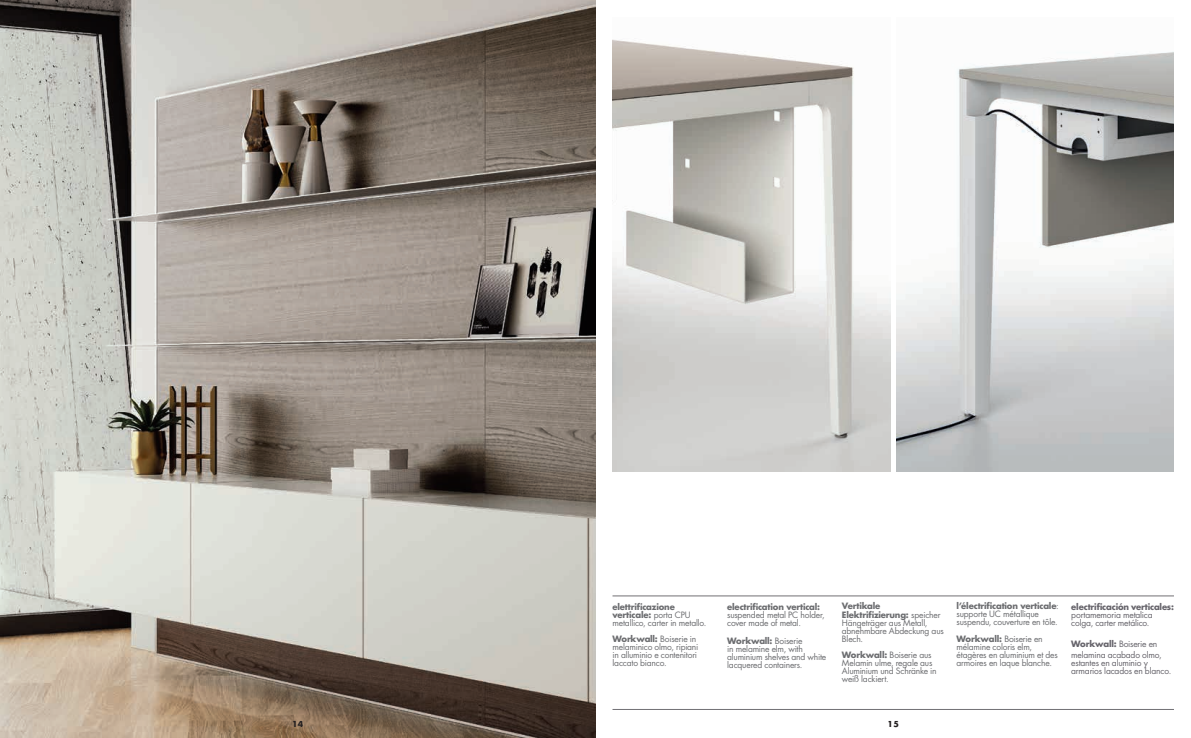
<style>
.page{position:relative;width:1191px;height:738px;background:#fff}
.page>*{position:absolute;margin:0;border:0;box-sizing:border-box;transform-origin:0 0}
.t1{font:8.5px/8px "Futura";letter-spacing:-.02em;color:#6c6d70}
.t2{font:8.5px/8px "Futura Std";letter-spacing:-.02em;color:#66646b}
.t3{font:700 8.5px "Futura Std";letter-spacing:-.02em;color:#66646b}
.t4{font:700 8.5px "Futura";letter-spacing:-.02em;color:#6c6d70}
.t5{font:700 8px "Futura";color:#231f20}
.s1{font-weight:700}
</style>
<div class="page">
<img style="left:896px;top:51px;width:278px;height:420px">
<img style="left:612px;top:39px;width:278px;height:432px">
<img style="left:0;top:0;width:595px;height:737px">
<hr style="left:612px;top:595px;width:562px;height:1px;background:#717074">
<hr style="left:612px;top:708px;width:562px;height:1px;background:#717074">
<p class="t5" style="left:292px;top:718px;width:13px">14</p>
<p class="t1" style="left:612px;top:602px;width:95px"><span class="s1">elettrificazione verticale:</span> porta CPU metallico, carter in metallo.</p>
<p class="t1" style="left:612px;top:634px;width:87px"><span class="s1">Workwall:</span> Boiserie in melaminico olmo, ripiani in alluminio e contenitori laccato bianco.</p>
<p class="t4" style="left:727px;top:600px;width:94px">electrification vertical:</p>
<p class="t1" style="left:727px;top:610px;width:99px">suspended metal PC holder, cover made of metal.</p>
<p class="t1" style="left:727px;top:636px;width:101px"><span class="s1">Workwall:</span> Boiserie<br>in melamine elm, with aluminium shelves and white lacquered containers.</p>
<p class="t1" style="left:842px;top:602px;width:103px"><span class="s1">Vertikale<br>Elektrifizierung:</span> speicher<br>Hängeträger aus Metall, abnehmbare Abdeckung aus<br>Blech.</p>
<p class="t1" style="left:842px;top:650px;width:96px"><span class="s1">Workwall:</span> Boiserie aus<br>Melamin ulme, regale aus<br>Aluminium und Schränke in weiß lackiert.</p>
<p class="t1" style="left:956px;top:602px;width:103px"><span class="s1">l’électrification verticale</span>: supporte UC métallique suspendu, couverture en tôle.</p>
<p class="t1" style="left:956px;top:634px;width:103px"><span class="s1">Workwall:</span> Boiserie en mélamine coloris elm, étagères en aluminium et des armoires en laque blanche.</p>
<p class="t3" style="left:1071px;top:600px;width:104px">electrificación verticales:</p>
<p class="t2" style="left:1071px;top:610px;width:83px">portamemoria metalica colga, carter metálico.</p>
<p class="t2" style="left:1071px;top:638px;width:92px;line-height:10.8px"><span class="s1">Workwall:</span> Boiserie en melamina acabado olmo,</p>
<p class="t2" style="left:1071px;top:658px;width:101px">estantes en aluminio y armarios lacados en blanco.</p>
<p class="t5" style="left:887px;top:718px;width:13px">15</p>
</div>
